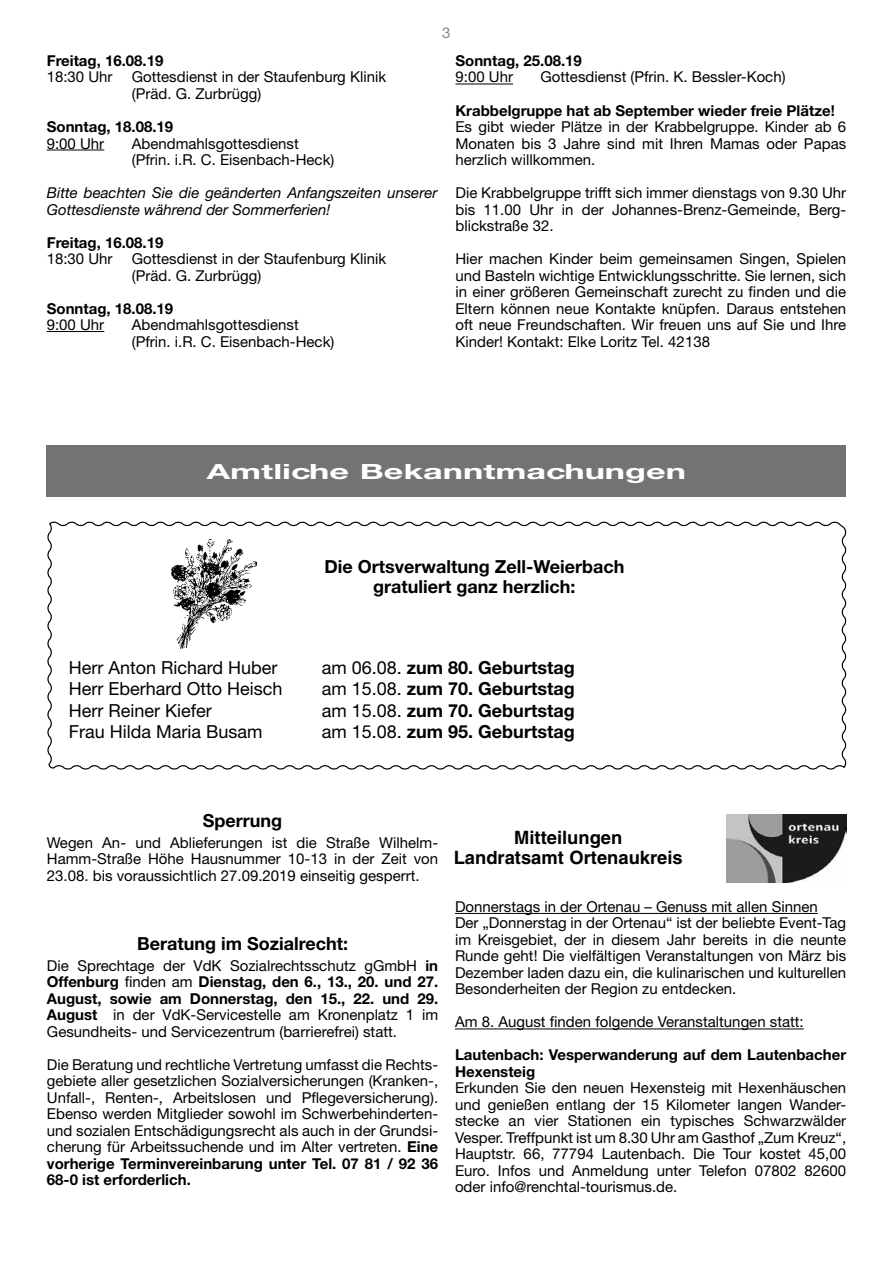
<style>
.page{position:relative;width:893px;height:1263px;background:#fff}
.page>*{position:absolute;margin:0;border:0;box-sizing:border-box;transform-origin:0 0}
.t1{font:700 21px "Helvetica Neue CE";color:#fff;scale:1.63 1}
.t2{font:18.3px/20.1px "Helvetica Bold OV KIQRUB";color:#000;text-align:center}
.t3{font:700 18px/19.5px "Helvetica Neue LT Std";color:#000;text-align:center}
.t4{font:18px "Helvetica Neue LT Std";color:#000}
.t5{font:15px/16.5px "Helvetica Neue LT Std";color:#000;text-align:justify}
.t6{font:700 15px/16.5px "Helvetica Neue LT Std";color:#000}
.t7{font:italic 15px/16.5px "Helvetica Neue LT Std";color:#000}
.t8{font:15px "Helvetica Neue LT Std";color:#878787}
.s1{font-weight:400}
.s2{font-weight:700}
</style>
<div class="page">
<hr style="left:455px;top:913px;width:363px;height:1px;background:#000">
<hr style="left:455px;top:1028px;width:349px;height:1px;background:#000">
<img style="left:727px;top:814px;width:119px;height:68px">
<div style="left:47px;top:445px;width:799px;height:51px;background:#737373"></div>
<svg style="left:47px;top:521px;width:800px;height:249px"></svg>
<img style="left:172px;top:540px;width:85px;height:108px">
<hr style="left:47px;top:150px;width:57px;height:1px;background:#000">
<hr style="left:47px;top:331px;width:57px;height:1px;background:#000">
<hr style="left:455px;top:84px;width:58px;height:1px;background:#000">
<p class="t8" style="left:442px;top:24px;width:10px">3</p>
<p class="t6" style="left:47px;top:52px;width:118px">Freitag, 16.08.19</p>
<p class="t5" style="left:47px;top:69px;width:67px">18:30 Uhr</p>
<p class="t5" style="left:132px;top:69px;width:256px">Gottesdienst in der Staufenburg Klinik (Präd. G. Zurbrügg)</p>
<p class="t6" style="left:47px;top:118px;width:128px">Sonntag, 18.08.19</p>
<p class="t5" style="left:47px;top:135px;width:59px">9:00 Uhr</p>
<p class="t5" style="left:132px;top:135px;width:204px">Abendmahlsgottesdienst (Pfrin. i.R. C. Eisenbach-Heck)</p>
<p class="t7" style="left:47px;top:184px;width:392px">Bitte beachten Sie die geänderten Anfangszeiten unserer<br>Gottesdienste während der Sommerferien!</p>
<p class="t6" style="left:47px;top:234px;width:118px">Freitag, 16.08.19</p>
<p class="t5" style="left:47px;top:250px;width:67px">18:30 Uhr</p>
<p class="t5" style="left:132px;top:250px;width:256px">Gottesdienst in der Staufenburg Klinik (Präd. G. Zurbrügg)</p>
<p class="t6" style="left:47px;top:300px;width:128px">Sonntag, 18.08.19</p>
<p class="t5" style="left:47px;top:316px;width:59px">9:00 Uhr</p>
<p class="t5" style="left:132px;top:316px;width:204px">Abendmahlsgottesdienst (Pfrin. i.R. C. Eisenbach-Heck)</p>
<p class="t6" style="left:455px;top:52px;width:128px">Sonntag, 25.08.19</p>
<p class="t5" style="left:455px;top:69px;width:59px">9:00 Uhr</p>
<p class="t5" style="left:540px;top:69px;width:247px">Gottesdienst (Pfrin. K. Bessler-Koch)</p>
<p class="t6" style="left:455px;top:102px;width:381px">Krabbelgruppe hat ab September wieder freie Plätze!</p>
<p class="t5" style="left:455px;top:118px;width:392px">Es gibt wieder Plätze in der Krabbelgruppe. Kinder ab 6<br>Monaten bis 3 Jahre sind mit Ihren Mamas oder Papas herzlich willkommen.</p>
<p class="t5" style="left:455px;top:184px;width:392px">Die Krabbelgruppe trifft sich immer dienstags von 9.30 Uhr bis 11.00 Uhr in der Johannes-Brenz-Gemeinde, Berg&shy;blickstraße 32.</p>
<p class="t5" style="left:455px;top:250px;width:392px">Hier machen Kinder beim gemeinsamen Singen, Spielen und Basteln wichtige Entwicklungsschritte. Sie lernen, sich in einer größeren Gemeinschaft zurecht zu finden und die Eltern können neue Kontakte knüpfen. Daraus entstehen oft neue Freundschaften. Wir freuen uns auf Sie und Ihre Kinder! Kontakt: Elke Loritz Tel. 42138</p>
<h1 class="t1" style="left:207px;top:458px;width:296px">Amtliche Bekanntmachungen</h1>
<p class="t3" style="left:324px;top:556px;width:301px">Die Ortsverwaltung Zell-Weierbach gratuliert ganz herzlich:</p>
<p class="t4" style="left:69px;top:656px;width:210px">Herr Anton Richard Huber</p>
<p class="t3" style="left:322px;top:657px;width:254px"><span class="s1">am 06.08.</span> zum 80. Geburtstag</p>
<p class="t4" style="left:69px;top:678px;width:215px">Herr Eberhard Otto Heisch</p>
<p class="t3" style="left:322px;top:679px;width:254px"><span class="s1">am 15.08.</span> zum 70. Geburtstag</p>
<p class="t4" style="left:69px;top:700px;width:144px">Herr Reiner Kiefer</p>
<p class="t3" style="left:322px;top:700px;width:254px"><span class="s1">am 15.08.</span> zum 70. Geburtstag</p>
<p class="t4" style="left:69px;top:721px;width:195px">Frau Hilda Maria Busam</p>
<p class="t3" style="left:322px;top:722px;width:254px"><span class="s1">am 15.08.</span> zum 95. Geburtstag</p>
<p class="t3" style="left:203px;top:811px;width:81px">Sperrung</p>
<p class="t5" style="left:47px;top:834px;width:393px">Wegen An- und Ablieferungen ist die Straße Wilhelm-Hamm-Straße Höhe Hausnummer 10-13 in der Zeit von 23.08. bis voraussichtlich 27.09.2019 einseitig gesperrt.</p>
<p class="t3" style="left:137px;top:933px;width:212px">Beratung im Sozialrecht:</p>
<p class="t5" style="left:47px;top:957px;width:393px">Die Sprechtage der VdK Sozialrechtsschutz gGmbH <span class="s2">in Offenburg</span> finden am <span class="s2">Dienstag, den 6., 13., 20. und 27.<br>August, sowie am Donnerstag, den 15., 22. und 29.<br>August</span> in der VdK-Servicestelle am Kronenplatz 1 im Gesundheits- und Servicezentrum (barrierefrei) statt.</p>
<p class="t5" style="left:47px;top:1056px;width:393px">Die Beratung und rechtliche Vertretung umfasst die Rechts&shy;gebiete aller gesetzlichen Sozialversicherungen (Kranken-, Unfall-, Renten-, Arbeitslosen und Pflegeversicherung).<br>Ebenso werden Mitglieder sowohl im Schwerbehinderten&shy;und sozialen Entschädigungsrecht als auch in der Grundsi&shy;cherung für Arbeitssuchende und im Alter vertreten. <span class="s2">Eine vorherige Terminvereinbarung unter Tel. 07 81 / 92 36<br>68-0 ist erforderlich.</span></p>
<p class="t2" style="left:454px;top:827px;width:231px">Mitteilungen<br>Landratsamt Ortenaukreis</p>
<p class="t5" style="left:455px;top:898px;width:393px;text-align:left">Donnerstags in der Ortenau – Genuss mit allen Sinnen<br>Der „Donnerstag in der Ortenau“ ist der beliebte Event-Tag im Kreisgebiet, der in diesem Jahr bereits in die neunte Runde geht! Die vielfältigen Veranstaltungen von März bis Dezember laden dazu ein, die kulinarischen und kulturellen Besonderheiten der Region zu entdecken.</p>
<p class="t5" style="left:455px;top:1014px;width:350px">Am 8. August finden folgende Veranstaltungen statt:</p>
<p class="t6" style="left:455px;top:1046px;width:393px">Lautenbach: Vesperwanderung auf dem Lautenbacher<br>Hexensteig</p>
<p class="t5" style="left:455px;top:1080px;width:393px">Erkunden Sie den neuen Hexensteig mit Hexenhäuschen und genießen entlang der 15 Kilometer langen Wander&shy;stecke an vier Stationen ein typisches Schwarzwälder Vesper. Treffpunkt ist um 8.30 Uhr am Gasthof „Zum Kreuz“, Hauptstr. 66, 77794 Lautenbach. Die Tour kostet 45,00<br>Euro. Infos und Anmeldung unter Telefon 07802 82600 oder info@renchtal-tourismus.de.</p>
</div>
